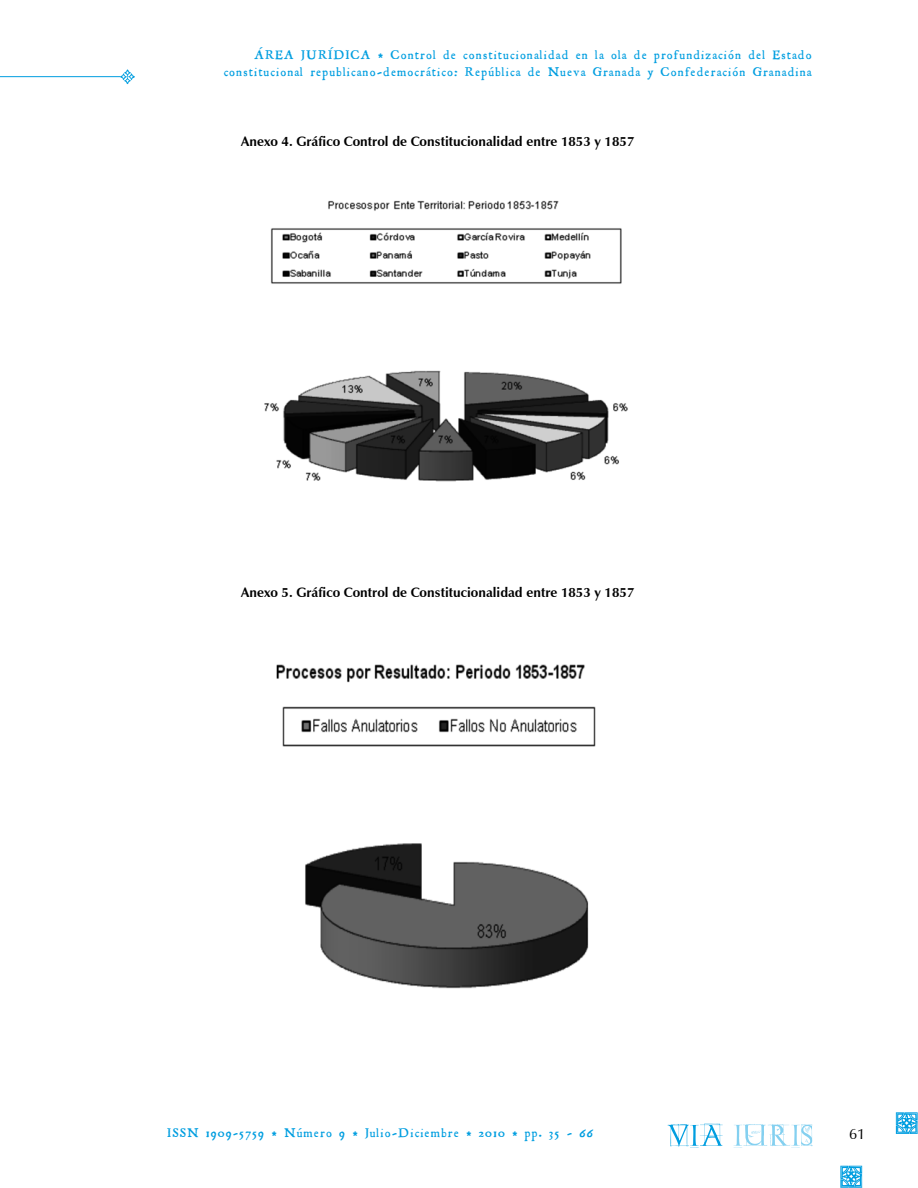
<style>
.page{position:relative;width:918px;height:1188px;background:#fff}
.page>*{position:absolute;margin:0;border:0;box-sizing:border-box;transform-origin:0 0}
.t1{font:15px "Zapf Humanist 601 BT";color:#000}
.t2{font:13.5px/16.5px "Roman Antique";letter-spacing:.1em;color:#009ee0;text-align:right}
.t3{font:700 13.5px "Zapf Humanist 601 BT";color:#000}
</style>
<div class="page">
<hr style="left:0;top:76px;width:121px;height:1px;background:#009ee0">
<svg style="left:120px;top:69px;width:15px;height:15px"></svg>
<svg style="left:733px;top:1124px;width:80px;height:23px"></svg>
<svg style="left:668px;top:1124px;width:55px;height:23px"></svg>
<svg style="left:896px;top:1112px;width:22px;height:22px"></svg>
<svg style="left:840px;top:1166px;width:22px;height:22px"></svg>
<img style="left:264px;top:200px;width:364px;height:282px">
<img style="left:276px;top:664px;width:320px;height:325px">
<p class="t2" style="left:224px;top:47px;width:589px">ÁREA JURÍDICA * Control de constitucionalidad en la ola de profundización del Estado constitucional republicano-democrático: República de Nueva Granada y Confederación Granadina</p>
<p class="t3" style="left:241px;top:133px;width:394px">Anexo 4. Gráfico Control de Constitucionalidad entre 1853 y 1857</p>
<p class="t3" style="left:241px;top:584px;width:394px">Anexo 5. Gráfico Control de Constitucionalidad entre 1853 y 1857</p>
<p class="t2" style="left:168px;top:1125px;width:428px">ISSN 1909-5759 * Número 9 * Julio-Diciembre * 2010 * pp. 35 - 66</p>
<p class="t1" style="left:849px;top:1125px;width:18px">61</p>
</div>
